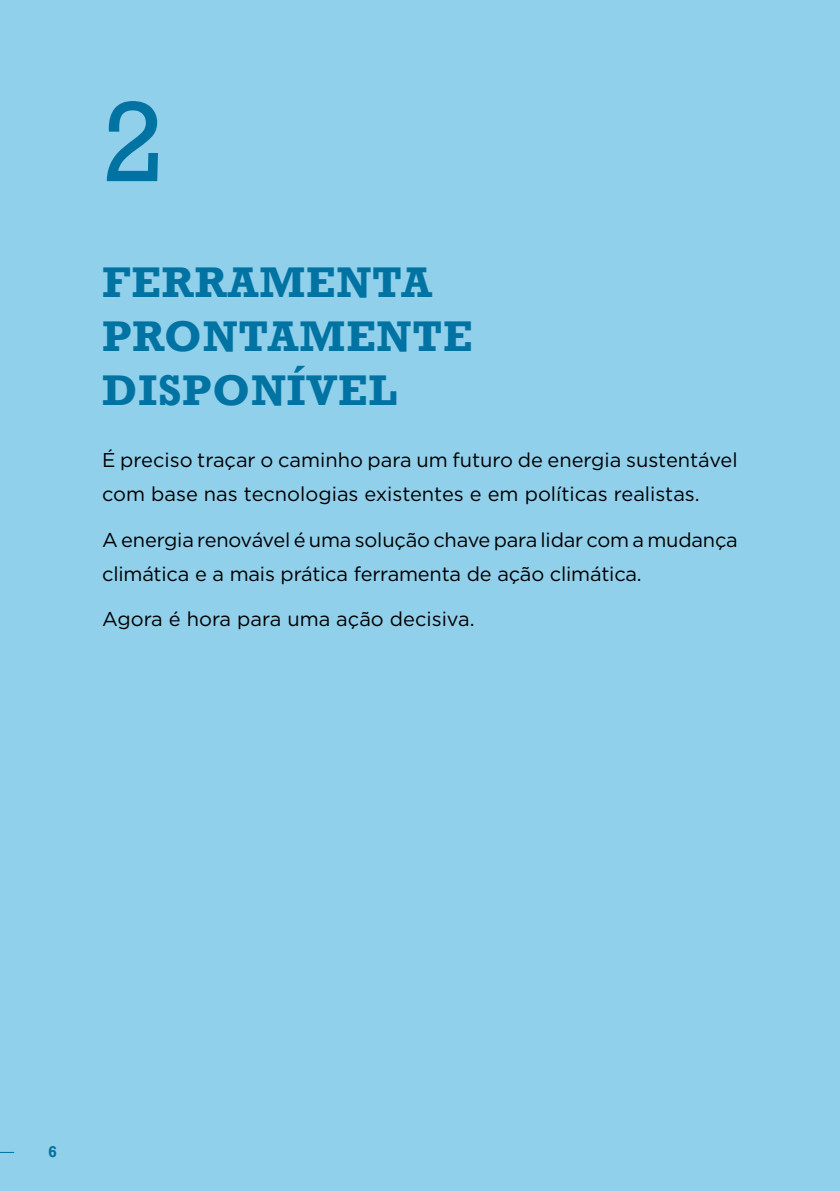
<style>
.page{position:relative;width:840px;height:1191px;background:#fff}
.page>*{position:absolute;margin:0;border:0;box-sizing:border-box;transform-origin:0 0}
.t1{font:116px "Rockwell";color:#0073a2}
.t2{font:700 44px/54px "Rockwell";letter-spacing:.02em;color:#0073a2}
.t3{font:20px/34px "Gotham";letter-spacing:-.01em;color:#000}
.t4{font:700 16px "Rockwell";color:#0073a2}
</style>
<div class="page">
<div style="left:0;top:0;width:839px;height:1191px;background:#91d0eb"></div>
<svg style="left:0;top:1152px;width:14px;height:1px"></svg>
<h1 class="t1" style="left:102px;top:75px;width:64px">2</h1>
<h2 class="t2" style="left:102px;top:255px;width:371px">FERRAMENTA<br>PRONTAMENTE<br>DISPONÍVEL</h2>
<p class="t3" style="left:102px;top:443px;width:636px">É preciso traçar o caminho para um futuro de energia sustentável com base nas tecnologias existentes e em políticas realistas.</p>
<p class="t3" style="left:102px;top:522px;width:636px">A energia renovável é uma solução chave para lidar com a mudança climática e a mais prática ferramenta de ação climática.</p>
<p class="t3" style="left:102px;top:601px;width:374px">Agora é hora para uma ação decisiva.</p>
<p class="t4" style="left:48px;top:1141px;width:10px">6</p>
</div>
